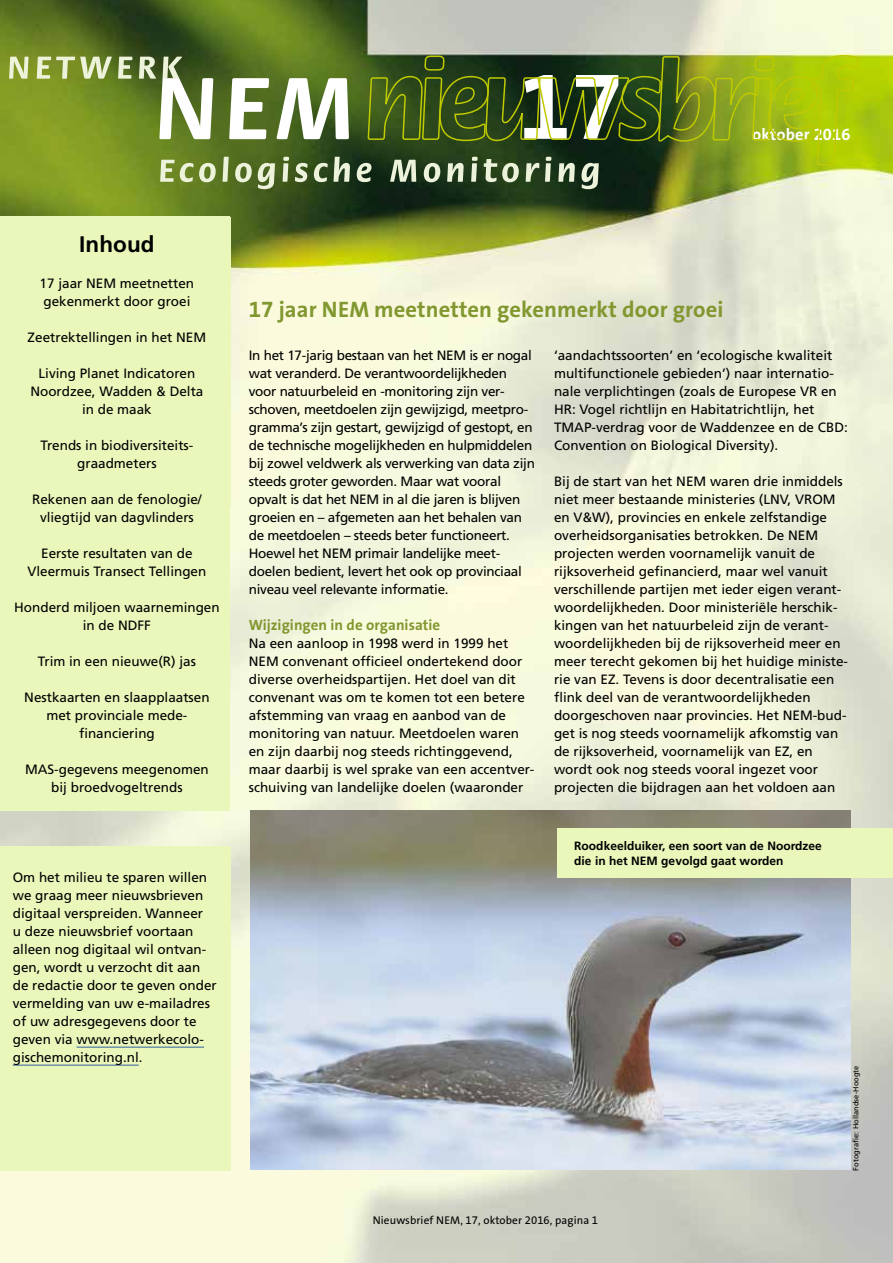
<style>
.page{position:relative;width:893px;height:1263px;background:#fff}
.page>*{position:absolute;margin:0;border:0;box-sizing:border-box;transform-origin:0 0}
.t1{font:700 109.5px "Flora";letter-spacing:-.09em;color:#000}
.t2{font:700 94.5px "The Sans B LT7";color:#fff}
.t3{font:700 33px "Flora";letter-spacing:.145em;color:#000}
.t4{font:700 22.5px "The Sans B LT7";letter-spacing:.005em;color:#81972f}
.t5{font:700 22.5px "Frutiger LT Std";letter-spacing:.005em;color:#000}
.t6{font:700 16.5px "The Sans B LT7";letter-spacing:.01em;color:#fff}
.t7{font:700 15px "The Sans B LT7";letter-spacing:.005em;color:#81972f}
.t8{font:13.5px/18px "Frutiger LT Std";color:#000;text-align:center}
.t9{font:13.5px/18px "Frutiger LT Std";letter-spacing:-.02em;color:#000}
.t10{font:700 12px/14.4px "Frutiger LT Std";color:#000}
.t11{font:11.25px "The Sans B LT5 Plain";letter-spacing:.01em;color:#000}
.t12{font:7.5px "Frutiger LT Std";letter-spacing:.005em;color:#000}
.s1{font-size:91.5px}
</style>
<div class="page">
<img style="left:0;top:0;width:893px;height:1263px">
<svg style="left:9px;top:57px;width:20px;height:22px"></svg>
<svg style="left:37px;top:57px;width:75px;height:22px;background:#a6b770"></svg>
<svg style="left:118px;top:57px;width:14px;height:22px"></svg>
<svg style="left:139px;top:57px;width:74px;height:82px"></svg>
<svg style="left:229px;top:78px;width:40px;height:61px"></svg>
<svg style="left:277px;top:78px;width:72px;height:61px"></svg>
<svg style="left:160px;top:160px;width:56px;height:22px"></svg>
<svg style="left:223px;top:157px;width:6px;height:25px"></svg>
<svg style="left:235px;top:163px;width:17px;height:19px"></svg>
<svg style="left:258px;top:163px;width:17px;height:26px"></svg>
<svg style="left:283px;top:157px;width:6px;height:25px"></svg>
<svg style="left:295px;top:163px;width:12px;height:19px"></svg>
<svg style="left:314px;top:163px;width:14px;height:19px"></svg>
<svg style="left:334px;top:157px;width:16px;height:25px"></svg>
<svg style="left:357px;top:55px;width:502px;height:134px;background:#5b7221"></svg>
<div style="left:0;top:216px;width:230px;height:594px;background:#e9f7bb"></div>
<div style="left:0;top:846px;width:230px;height:324px;background:#e9f7bb"></div>
<hr style="left:77px;top:1047px;width:127px;height:1px;background:#335e9e">
<hr style="left:13px;top:1065px;width:126px;height:1px;background:#335e9e">
<img style="left:251px;top:810px;width:599px;height:359px">
<div style="left:557px;top:828px;width:336px;height:50px;background:#e9f7bb"></div>
<h2 class="t2" style="left:519px;top:46px;width:106px">17</h2>
<p class="t6" style="left:752px;top:124px;width:100px">oktober 2016</p>
<h3 class="t5" style="left:82px;top:231px;width:77px">Inhoud</h3>
<p class="t8" style="left:40px;top:274px;width:156px;text-align:left">17 jaar NEM meetnetten gekenmerkt door groei</p>
<p class="t8" style="left:28px;top:328px;width:180px">Zeetrektellingen in het NEM</p>
<p class="t8" style="left:30px;top:364px;width:175px">Living Planet Indicatoren<br>Noordzee, Wadden &amp; Delta in de maak</p>
<p class="t8" style="left:41px;top:436px;width:154px">Trends in biodiversiteits&shy;graadmeters</p>
<p class="t8" style="left:32px;top:490px;width:171px">Rekenen aan de fenologie/ vliegtijd van dagvlinders</p>
<p class="t8" style="left:28px;top:544px;width:180px">Eerste resultaten van de<br>Vleermuis Transect Tellingen</p>
<p class="t8" style="left:14px;top:598px;width:207px">Honderd miljoen waarnemingen in de NDFF</p>
<p class="t8" style="left:38px;top:652px;width:160px">Trim in een nieuwe(R) jas</p>
<p class="t8" style="left:24px;top:688px;width:187px">Nestkaarten en slaapplaatsen met provinciale mede&shy;financiering</p>
<p class="t8" style="left:25px;top:760px;width:185px">MAS-gegevens meegenomen bij broedvogeltrends</p>
<h3 class="t5" style="left:79px;top:231px;width:77px">Inhoud</h3>
<h3 class="t4" style="left:249px;top:295px;width:476px">17 jaar NEM meetnetten gekenmerkt door groei</h3>
<p class="t9" style="left:249px;top:346px;width:288px">In het 17-jarig bestaan van het NEM is er nogal wat veranderd. De verantwoordelijkheden voor natuurbeleid en -monitoring zijn ver&shy;schoven, meetdoelen zijn gewijzigd, meetpro&shy;gramma’s zijn gestart, gewijzigd of gestopt, en de technische mogelijkheden en hulpmiddelen bij zowel veldwerk als verwerking van data zijn steeds groter geworden. Maar wat vooral opvalt is dat het NEM in al die jaren is blijven groeien en – afgemeten aan het behalen van de meetdoelen – steeds beter functioneert.<br>Hoewel het NEM primair landelijke meet&shy;doelen bedient, levert het ook op provinciaal niveau veel relevante informatie.</p>
<p class="t7" style="left:249px;top:615px;width:193px">Wijzigingen in de organisatie</p>
<p class="t8" style="left:249px;top:634px;width:287px;text-align:left">Na een aanloop in 1998 werd in 1999 het NEM convenant officieel ondertekend door diverse overheidspartijen. Het doel van dit convenant was om te komen tot een betere afstemming van vraag en aanbod van de monitoring van natuur. Meetdoelen waren en zijn daarbij nog steeds richtinggevend, maar daarbij is wel sprake van een accentver&shy;schuiving van landelijke doelen (waaronder</p>
<p class="t8" style="left:554px;top:346px;width:295px;text-align:left">‘aandachtssoorten’ en ‘ecologische kwaliteit multifunctionele gebieden’) naar internatio&shy;nale verplichtingen (zoals de Europese VR en HR: Vogel richtlijn en Habitatrichtlijn, het TMAP-verdrag voor de Waddenzee en de CBD:<br>Convention on Biological Diversity).</p>
<p class="t8" style="left:554px;top:472px;width:296px;text-align:left">Bij de start van het NEM waren drie inmiddels niet meer bestaande ministeries (LNV, VROM en V&amp;W), provincies en enkele zelfstandige overheidsorganisaties betrokken. De NEM projecten werden voornamelijk vanuit de rijksoverheid gefinancierd, maar wel vanuit verschillende partijen met ieder eigen verant&shy;woordelijkheden. Door ministeriële herschik&shy;kingen van het natuurbeleid zijn de verant&shy;woordelijkheden bij de rijksoverheid meer en meer terecht gekomen bij het huidige ministe&shy;rie van EZ. Tevens is door decentralisatie een flink deel van de verantwoordelijkheden doorgeschoven naar provincies. Het NEM-bud&shy;get is nog steeds voornamelijk afkomstig van de rijksoverheid, voornamelijk van EZ, en wordt ook nog steeds vooral ingezet voor projecten die bijdragen aan het voldoen aan</p>
<h1 class="t1" style="left:143px;top:442px;width:690px"><span class="s1">N E M</span> nieuwsbrief</h1>
<h3 class="t3" style="left:-4px;top:449px;width:175px">NETWERK</h3>
<h3 class="t3" style="left:147px;top:552px;width:443px">Ecologische Monitoring</h3>
<p class="t8" style="left:13px;top:868px;width:206px;text-align:left">Om het milieu te sparen willen we graag meer nieuwsbrieven digitaal verspreiden. Wanneer<br>u deze nieuwsbrief voortaan alleen nog digitaal wil ontvan&shy;gen, wordt u verzocht dit aan de redactie door te geven onder vermelding van uw e-mailadres of uw adresgegevens door te geven via www.netwerkecolo&shy;gischemonitoring.nl.</p>
<p class="t10" style="left:574px;top:839px;width:249px">Roodkeelduiker, een soort van de Noordzee die in het NEM gevolgd gaat worden</p>
<p class="t11" style="left:373px;top:1213px;width:227px">Nieuwsbrief NEM, 17, oktober 2016, pagina 1</p>
<p class="t12" style="left:851px;top:1170px;width:107px;rotate:-90deg">Fotografie: Hollandse-Hoogte</p>
</div>
